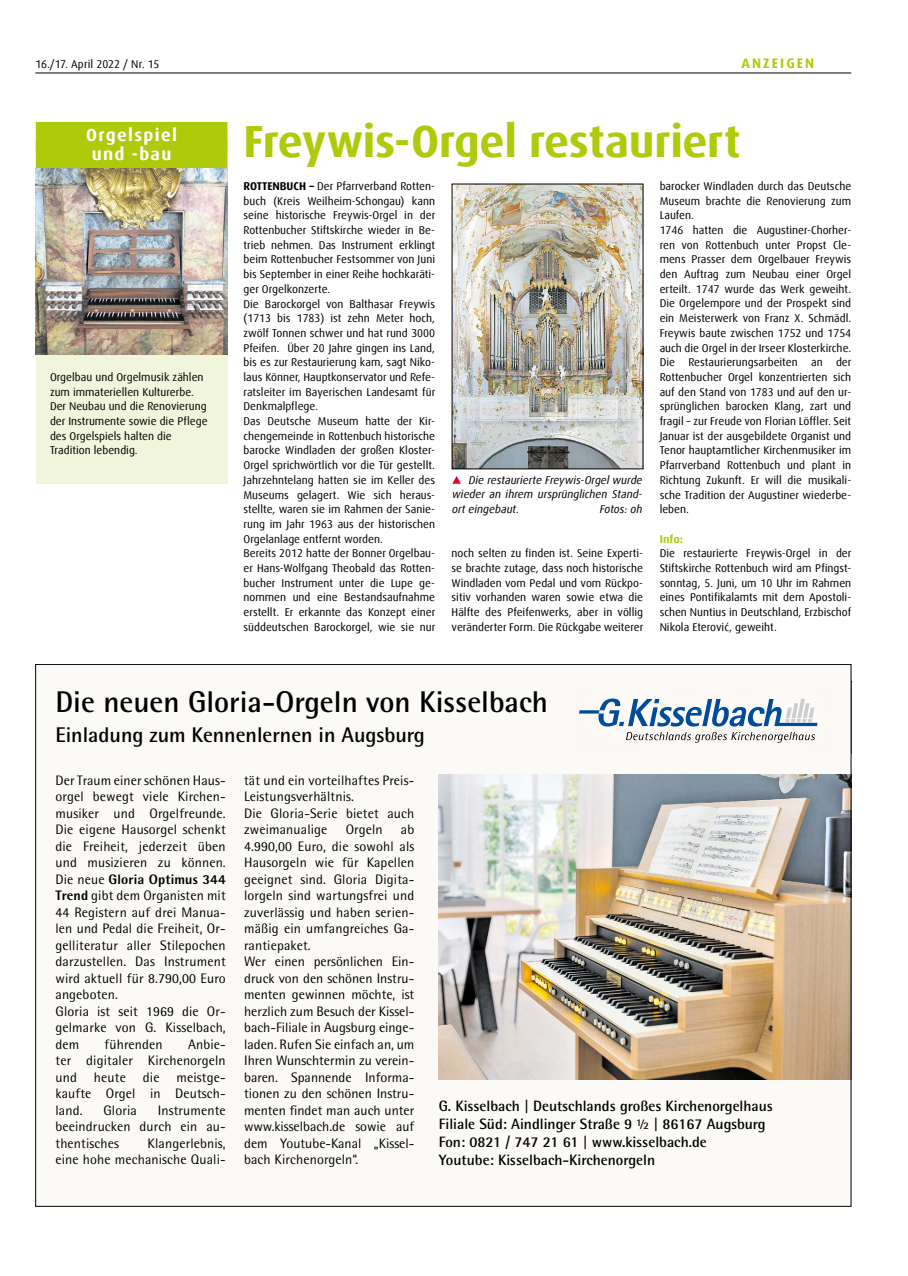
<style>
.page{position:relative;width:908px;height:1276px;background:#fff}
.page>*{position:absolute;margin:0;border:0;box-sizing:border-box;transform-origin:0 0}
.t1{font:700 45px "Dax Offc Pro";letter-spacing:-.01em;color:#afca0b}
.t2{font:700 30px "Rotis Semi Sans";color:#000}
.t3{font:700 21.25px "Rotis Semi Sans";color:#000}
.t4{font:700 17.5px/18.8px "Dax Offc Pro";letter-spacing:.075em;color:#fff;text-align:center}
.t5{font:700 15px/18px "Rotis Semi Sans";color:#000}
.t6{font:13.75px/16.5px "Rotis Semi Sans";letter-spacing:.01em;color:#000}
.t7{font:700 13.75px "Dax Offc Pro";letter-spacing:.15em;color:#afca0b}
.t8{font:700 12.5px "Rotis Semi Sans";color:#000}
.t9{font:11.25px/14.8px "Dax Offc Pro";color:#000}
.t10{font:italic 11.25px/14.8px "Dax Offc Pro";color:#000;text-align:justify}
.t11{font:700 11.25px "Dax Offc Pro";color:#afca0b}
.s1{font-weight:700}
.s2{font-weight:800}
</style>
<div class="page">
<hr style="left:35px;top:73px;width:815px;height:1px;background:#000">
<div style="left:36px;top:122px;width:191px;height:362px;background:#f1f5db"></div>
<div style="left:36px;top:122px;width:191px;height:29px;background:#afca0b"></div>
<div style="left:36px;top:141px;width:191px;height:28px;background:#afca0b"></div>
<img style="left:35px;top:169px;width:192px;height:185px">
<div style="left:35px;top:664px;width:815px;height:542px;background:#fbfaf7"></div>
<svg style="left:579px;top:698px;width:239px;height:45px"></svg>
<img style="left:438px;top:774px;width:410px;height:305px">
<img style="left:453px;top:186px;width:188px;height:281px">
<svg style="left:452px;top:476px;width:8px;height:8px"></svg>
<p class="t9" style="left:35px;top:56px;width:125px">16./17. April 2022 / Nr. 15</p>
<p class="t7" style="left:741px;top:54px;width:74px">ANZEIGEN</p>
<h3 class="t4" style="left:86px;top:126px;width:92px">Orgelspiel und -bau</h3>
<p class="t9" style="left:50px;top:370px;width:159px">Orgelbau und Orgelmusik zählen zum immateriellen Kulturerbe.<br>Der Neubau und die Renovierung der Instrumente sowie die Pflege des Orgelspiels halten die<br>Tradition lebendig.</p>
<h1 class="t1" style="left:243px;top:113px;width:498px">Freywis-Orgel restauriert</h1>
<p class="t9" style="left:243px;top:179px;width:193px"><span class="s1">ROTTENBUCH –</span> Der Pfarrverband Rotten&shy;buch (Kreis Weilheim-Schongau) kann seine historische Freywis-Orgel in der Rottenbucher Stiftskirche wieder in Be&shy;trieb nehmen. Das Instrument erklingt beim Rottenbucher Festsommer von Juni bis September in einer Reihe hochkaräti&shy;ger Orgelkonzerte.<br>Die Barockorgel von Balthasar Freywis (1713 bis 1783) ist zehn Meter hoch, zwölf Tonnen schwer und hat rund 3000<br>Pfeifen. Über 20 Jahre gingen ins Land, bis es zur Restaurierung kam, sagt Niko&shy;laus Könner, Hauptkonservator und Refe&shy;ratsleiter im Bayerischen Landesamt für Denkmalpflege.<br>Das Deutsche Museum hatte der Kir&shy;chengemeinde in Rottenbuch historische barocke Windladen der großen Kloster-Orgel sprichwörtlich vor die Tür gestellt.<br>Jahrzehntelang hatten sie im Keller des Museums gelagert. Wie sich heraus&shy;stellte, waren sie im Rahmen der Sanie&shy;rung im Jahr 1963 aus der historischen Orgelanlage entfernt worden.<br>Bereits 2012 hatte der Bonner Orgelbau&shy;er Hans-Wolfgang Theobald das Rotten&shy;bucher Instrument unter die Lupe ge&shy;nommen und eine Bestandsaufnahme erstellt. Er erkannte das Konzept einer süddeutschen Barockorgel, wie sie nur</p>
<p class="t10" style="left:452px;top:472px;width:192px;text-indent:17px">Die restaurierte Freywis-Orgel wurde wieder an ihrem ursprünglichen Stand&shy;ort eingebaut.</p>
<p class="t10" style="left:599px;top:502px;width:44px">Fotos: oh</p>
<p class="t9" style="left:451px;top:546px;width:193px;text-align:justify">noch selten zu finden ist. Seine Experti&shy;se brachte zutage, dass noch historische Windladen vom Pedal und vom Rückpo&shy;sitiv vorhanden waren sowie etwa die Hälfte des Pfeifenwerks, aber in völlig veränderter Form. Die Rückgabe weiterer</p>
<p class="t9" style="left:659px;top:179px;width:193px">barocker Windladen durch das Deutsche Museum brachte die Renovierung zum Laufen.<br>1746 hatten die Augustiner-Chorher&shy;ren von Rottenbuch unter Propst Cle&shy;mens Prasser dem Orgelbauer Freywis den Auftrag zum Neubau einer Orgel erteilt. 1747 wurde das Werk geweiht.<br>Die Orgelempore und der Prospekt sind ein Meisterwerk von Franz X. Schmädl.<br>Freywis baute zwischen 1752 und 1754 auch die Orgel in der Irseer Klosterkirche.<br>Die Restaurierungsarbeiten an der Rottenbucher Orgel konzentrierten sich auf den Stand von 1783 und auf den ur&shy;sprünglichen barocken Klang, zart und fragil – zur Freude von Florian Löffler. Seit Januar ist der ausgebildete Organist und Tenor hauptamtlicher Kirchenmusiker im Pfarrverband Rottenbuch und plant in Richtung Zukunft. Er will die musikali&shy;sche Tradition der Augustiner wiederbe&shy;leben.</p>
<p class="t11" style="left:659px;top:531px;width:25px">Info:</p>
<p class="t9" style="left:659px;top:546px;width:193px;text-align:justify">Die restaurierte Freywis-Orgel in der Stiftskirche Rottenbuch wird am Pfingst&shy;sonntag, 5. Juni, um 10 Uhr im Rahmen eines Pontifikalamts mit dem Apostoli&shy;schen Nuntius in Deutschland, Erzbischof Nikola Eterović, geweiht.</p>
<h2 class="t2" style="left:55px;top:683px;width:494px">Die neuen Gloria-Orgeln von Kisselbach</h2>
<h3 class="t3" style="left:55px;top:722px;width:371px">Einladung zum Kennenlernen in Augsburg</h3>
<p class="t6" style="left:244px;top:771px;width:172px">tät und ein vorteilhaftes Preis-<br>Leistungsverhältnis.<br>Die Gloria-Serie bietet auch zweimanualige</p>
<p class="t6" style="left:55px;top:771px;width:172px">Der Traum einer schönen Haus&shy;orgel bewegt viele Kirchen&shy;musiker und Orgelfreunde.<br>Die eigene Hausorgel schenkt die Freiheit, jederzeit üben und musizieren zu können.<br>Die neue <span class="s2">Gloria Optimus 344<br>Trend</span> gibt dem Organisten mit<br>44 Registern auf drei Manua&shy;len und Pedal die Freiheit, Or&shy;gelliteratur aller Stilepochen darzustellen. Das Instrument wird aktuell für 8.790,00 Euro angeboten.<br>Gloria ist seit 1969 die Or&shy;gelmarke von G. Kisselbach, dem</p>
<p class="t6" style="left:345px;top:821px;width:38px">Orgeln</p>
<p class="t6" style="left:244px;top:821px;width:172px;text-indent:157px">ab<br>4.990,00 Euro, die sowohl als<br>Hausorgeln wie für Kapellen geeignet sind. Gloria Digita&shy;lorgeln sind wartungsfrei und zuverlässig und haben serien&shy;mäßig ein umfangreiches Ga&shy;rantiepaket.<br>Wer einen persönlichen Ein&shy;druck von den schönen Instru&shy;menten gewinnen möchte, ist herzlich zum Besuch der Kissel&shy;bach-Filiale in Augsburg einge&shy;laden. Rufen Sie einfach an, um<br>Ihren Wunschtermin zu verein&shy;baren. Spannende Informa&shy;tionen zu den schönen Instru&shy;menten findet man auch unter www.kisselbach.de sowie auf dem Youtube-Kanal „Kissel&shy;bach Kirchenorgeln“.</p>
<p class="t6" style="left:105px;top:1035px;width:59px">führenden</p>
<p class="t6" style="left:55px;top:1035px;width:172px;text-align:justify;text-indent:132px">Anbie&shy;ter digitaler Kirchenorgeln und heute die meistge&shy;kaufte Orgel in Deutsch&shy;land.</p>
<h3 class="t5" style="left:438px;top:1097px;width:335px">G. Kisselbach | Deutschlands großes Kirchenorgelhaus Filiale Süd: Aindlinger Straße 9 ½ | 86167 Augsburg Fon: 0821 / 747 21 61 | www.kisselbach.de<br>Youtube: Kisselbach-Kirchenorgeln</h3>
<p class="t6" style="left:103px;top:1101px;width:35px">Gloria</p>
<p class="t6" style="left:55px;top:1101px;width:172px;text-align:justify;text-indent:102px">Instrumente beeindrucken durch ein au&shy;thentisches</p>
<p class="t6" style="left:55px;top:1134px;width:172px;text-align:right">Klangerlebnis,<br>eine hohe mechanische Quali-</p>
<p class="t8" style="left:70px;top:1147px;width:128px">G. Kisselbach Kicnorgeln</p>
<p class="t8" style="left:249px;top:1147px;width:97px">Stammhaus Kassel</p>
<p class="t8" style="left:544px;top:1147px;width:61px">Filiale West</p>
</div>
